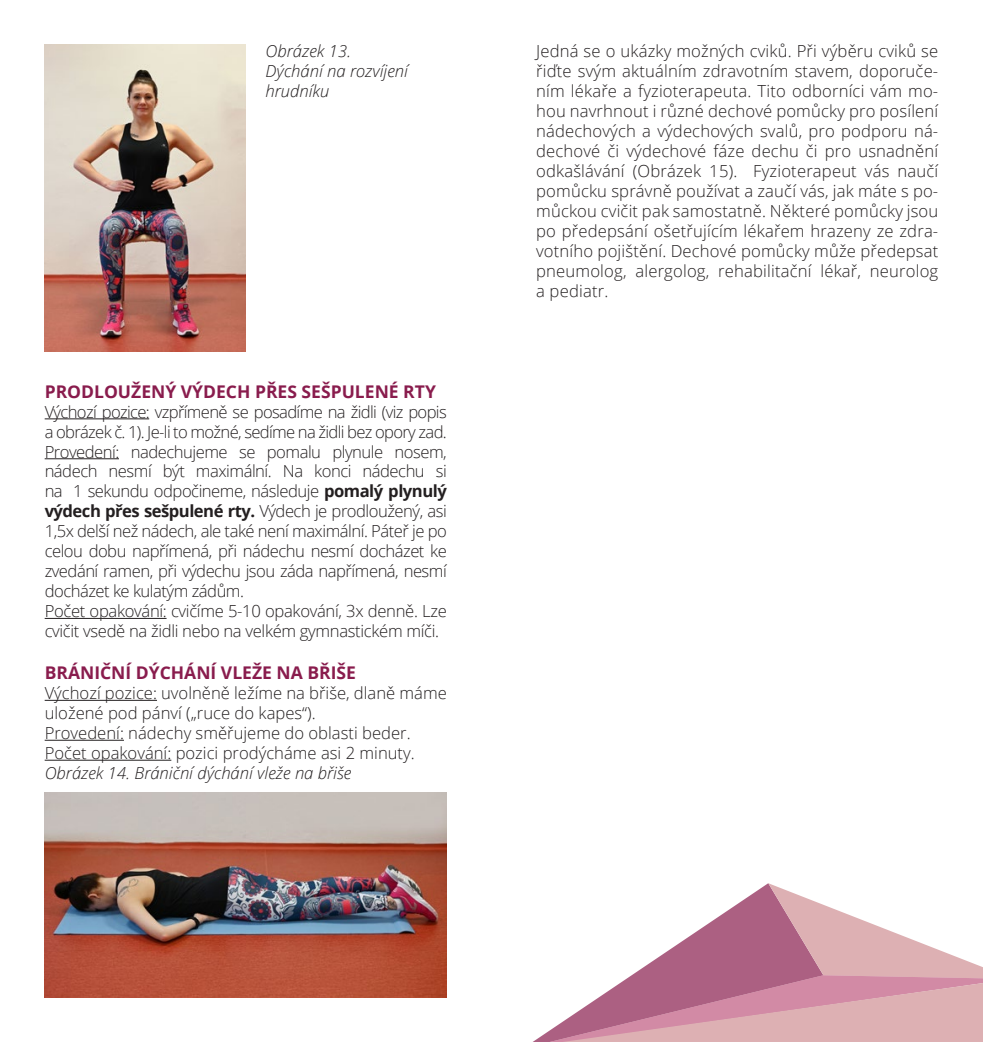
<style>
.page{position:relative;width:983px;height:1042px;background:#fff}
.page>*{position:absolute;margin:0;border:0;box-sizing:border-box;transform-origin:0 0}
.t1{font:700 17.5px "Open Sans";color:#891c4d}
.t2{font:300 16.62px/19.9px "Open Sans";letter-spacing:-.02em;color:#231f20;text-align:justify}
.t3{font:300 16.62px/19.9px "Open Sans";color:#231f20}
.t4{font:300 16.62px/19.9px "Open Sans";letter-spacing:-.04em;color:#231f20}
.t5{font:italic 300 16.62px/19.9px "Open Sans";color:#231f20}
.s1{font-weight:700}
</style>
<div class="page">
<hr style="left:45px;top:418px;width:104px;height:1px;background:#231f20">
<hr style="left:45px;top:458px;width:74px;height:1px;background:#231f20">
<hr style="left:45px;top:618px;width:121px;height:1px;background:#231f20">
<hr style="left:45px;top:700px;width:112px;height:1px;background:#231f20">
<hr style="left:45px;top:740px;width:79px;height:1px;background:#231f20">
<hr style="left:45px;top:760px;width:126px;height:1px;background:#231f20">
<img style="left:44px;top:792px;width:402px;height:205px">
<svg style="left:533px;top:883px;width:449px;height:159px"></svg>
<img style="left:45px;top:45px;width:201px;height:306px">
<p class="t5" style="left:265px;top:41px;width:87px">Obrázek 13.</p>
<p class="t5" style="left:265px;top:61px;width:144px">Dýchání na rozvíjení hrudníku</p>
<p class="t1" style="left:45px;top:379px;width:392px">PRODLOUŽENÝ VÝDECH PŘES SEŠPULENÉ RTY</p>
<p class="t4" style="left:45px;top:401px;width:403px">Výchozí pozice: vzpřímeně se posadíme na židli (viz popis a obrázek č. 1). Je-li to možné, sedíme na židli bez opory zad.</p>
<p class="t2" style="left:45px;top:441px;width:403px">Provedení: nadechujeme se pomalu plynule nosem, nádech nesmí být maximální. Na konci nádechu si na 1 sekundu odpočineme, následuje <span class="s1">pomalý plynulý výdech přes sešpulené rty.</span> Výdech je prodloužený, asi 1,5x delší než nádech, ale také není maximální. Páteř je po celou dobu napřímená, při nádechu nesmí docházet ke zvedání ramen, při výdechu jsou záda napřímená, nesmí docházet ke kulatým zádům.</p>
<p class="t2" style="left:45px;top:601px;width:403px">Počet opakování: cvičíme 5-10 opakování, 3x denně. Lze cvičit vsedě na židli nebo na velkém gymnastickém míči.</p>
<p class="t1" style="left:45px;top:660px;width:313px">BRÁNIČNÍ DÝCHÁNÍ VLEŽE NA BŘIŠE</p>
<p class="t3" style="left:45px;top:682px;width:403px">Výchozí pozice: uvolněně ležíme na břiše, dlaně máme uložené pod pánví („ruce do kapes“).</p>
<p class="t3" style="left:45px;top:722px;width:367px">Provedení: nádechy směřujeme do oblasti beder.</p>
<p class="t3" style="left:45px;top:742px;width:371px">Počet opakování: pozici prodýcháme asi 2 minuty.</p>
<p class="t5" style="left:45px;top:762px;width:308px">Obrázek 14. Brániční dýchání vleže na břiše</p>
<p class="t2" style="left:536px;top:41px;width:403px">Jedná se o ukázky možných cviků. Při výběru cviků se řiďte svým aktuálním zdravotním stavem, doporuče&shy;ním lékaře a fyzioterapeuta. Tito odborníci vám mo&shy;hou navrhnout i různé dechové pomůcky pro posílení nádechových a výdechových svalů, pro podporu ná&shy;dechové či výdechové fáze dechu či pro usnadnění odkašlávání (Obrázek 15). Fyzioterapeut vás naučí pomůcku správně používat a zaučí vás, jak máte s po&shy;můckou cvičit pak samostatně. Některé pomůcky jsou po předepsání ošetřujícím lékařem hrazeny ze zdra&shy;votního pojištění. Dechové pomůcky může předepsat pneumolog, alergolog, rehabilitační lékař, neurolog a pediatr.</p>
</div>
